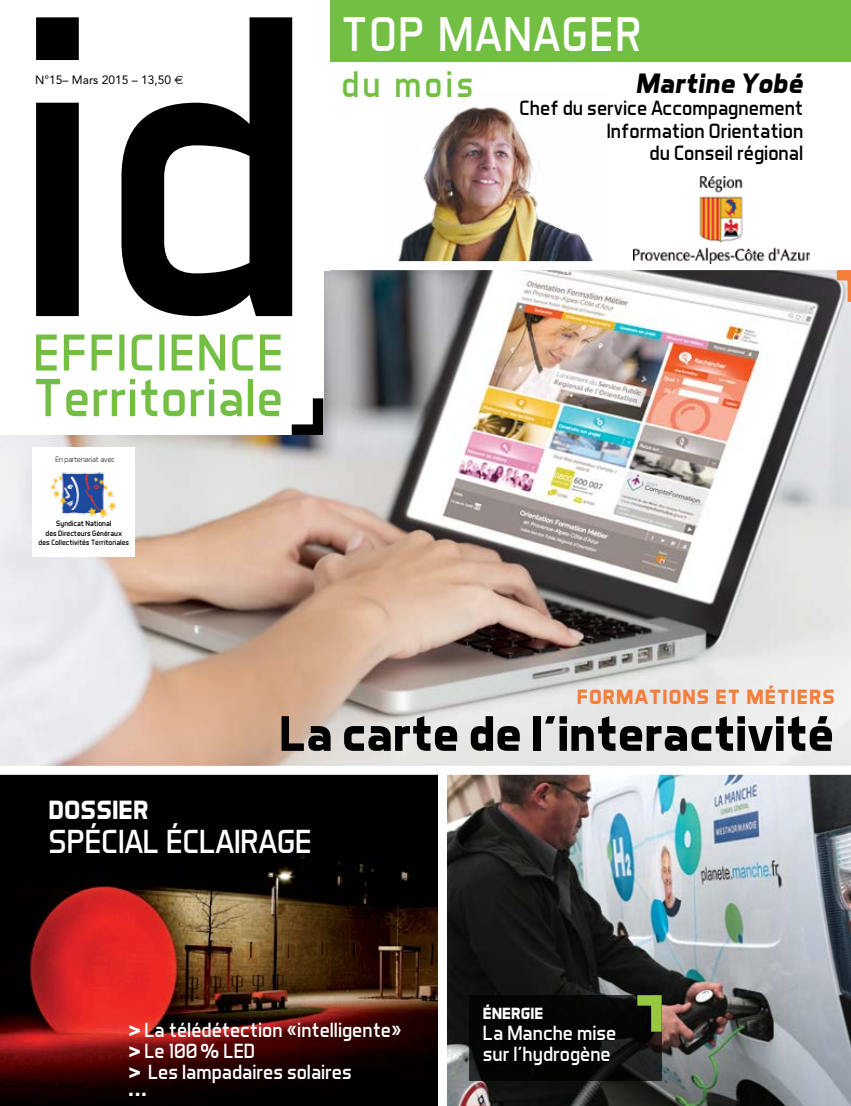
<style>
.page{position:relative;width:851px;height:1106px;background:#fff}
.page>*{position:absolute;margin:0;border:0;box-sizing:border-box;transform-origin:0 0}
.t1{font:700 50.7px "Aero Matics";letter-spacing:-.01em;color:#000}
.t2{font:49.5px "Aero Matics";letter-spacing:.04em;color:#fff}
.t3{font:37.5px "Aero Matics";letter-spacing:.09em;color:#72bf44}
.t4{font:33.9px "Aero Matics";color:#fff}
.t5{font:33px "Aero Matics";color:#fff}
.t6{font:italic 700 28.5px "Aero Matics";color:#000}
.t7{font:700 26.85px "Aero Matics";color:#fff}
.t8{font:21px/22.5px "Aero Matics";color:#000;text-align:right}
.t9{font:700 21px "Aero Matics";letter-spacing:.05em;color:#f57e3a}
.t10{font:20.85px/21px "Aero Matics";color:#fff}
.t11{font:700 16.5px "Aero Matics";color:#fff}
.t12{font:12px "Avenir";color:#000}
.t13{font:7.8px/9.3px "Aero Matics";color:#000;text-align:center}
.t14{font:300 7.8px "Aero Matics";color:#000}
.s1{font-family:"Euro Sans"}
.s2{font-family:"Avenir";font-weight:900}
</style>
<div class="page">
<img style="left:398px;top:107px;width:195px;height:154px">
<img style="left:0;top:774px;width:438px;height:332px">
<img style="left:1px;top:270px;width:849px;height:495px">
<div style="left:325px;top:0;width:525px;height:61px;background:#72bf44"></div>
<img style="left:447px;top:774px;width:403px;height:332px">
<div style="left:469px;top:995px;width:192px;height:85px;background:#000"></div>
<svg style="left:626px;top:989px;width:40px;height:53px"></svg>
<svg style="left:826px;top:270px;width:24px;height:42px"></svg>
<div style="left:0;top:0;width:323px;height:435px;background:#fff"></div>
<svg style="left:36px;top:334px;width:244px;height:36px"></svg>
<svg style="left:36px;top:379px;width:292px;height:61px"></svg>
<div style="left:7px;top:0;width:322px;height:270px;background:#fff"></div>
<svg style="left:36px;top:17px;width:256px;height:299px"></svg>
<div style="left:32px;top:447px;width:103px;height:109px;background:#fff"></div>
<img style="left:50px;top:472px;width:67px;height:46px">
<img style="left:634px;top:177px;width:175px;height:87px">
<h2 class="t2" style="left:341px;top:5px;width:302px">TOP MANAGER</h2>
<h3 class="t3" style="left:341px;top:62px;width:133px">du mois</h3>
<p class="t12" style="left:35px;top:72px;width:150px">N°15– Mars 2015 – 13,50 <span class="s1">E</span></p>
<h3 class="t6" style="left:635px;top:66px;width:169px">Martine Yobé</h3>
<p class="t8" style="left:519px;top:97px;width:285px">Chef du service Accompagnement<br>Information Orientation<br>du Conseil régional</p>
<p class="t14" style="left:55px;top:454px;width:61px">En partenariat avec</p>
<p class="t13" style="left:39px;top:519px;width:92px">Syndicat National<br>des Directeurs Généraux<br>des Collectivités Territoriales</p>
<p class="t9" style="left:576px;top:684px;width:259px">FORMATIONS ET MÉTIERS</p>
<h1 class="t1" style="left:279px;top:703px;width:557px">La carte de l’interactivité</h1>
<p class="t7" style="left:48px;top:793px;width:102px">DOSSIER</p>
<h3 class="t4" style="left:48px;top:821px;width:265px">SPÉCIAL ÉCLAIRAGE</h3>
<p class="t10" style="left:128px;top:1019px;width:275px"><span class="s2">&gt;</span>La télédétection «intelligente» <span class="s2">&gt;</span>Le 100% LED<br><span class="s2">&gt;</span> Les lampadaires solaires</p>
<h3 class="t5" style="left:128px;top:1065px;width:21px">...</h3>
<p class="t11" style="left:483px;top:1004px;width:62px">ÉNERGIE</p>
<p class="t10" style="left:483px;top:1022px;width:135px">La Manche mise sur l’hydrogène</p>
</div>
